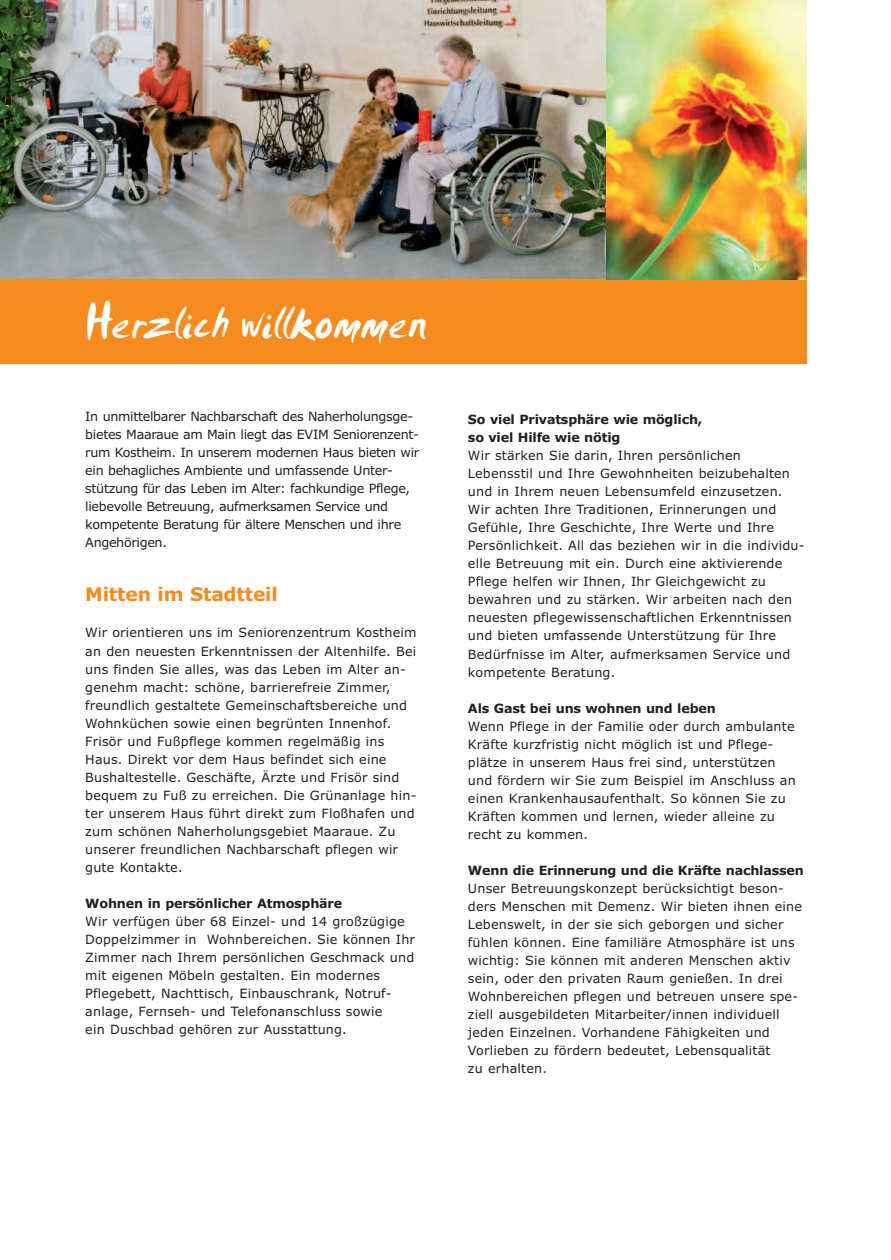
<style>
.page{position:relative;width:891px;height:1260px;background:#fff}
.page>*{position:absolute;margin:0;border:0;box-sizing:border-box;transform-origin:0 0}
.t1{font:48.75px "Smudger Plain";color:#fff}
.t2{font:700 18.75px "Verdana";letter-spacing:-.015em;color:#f68b1f}
.t3{font:12.75px/18px "Verdana";letter-spacing:.015em;color:#231f20}
.t4{font:12.75px/18px "Verdana";letter-spacing:-.025em;color:#231f20}
.t5{font:700 12.75px/18px "Verdana";letter-spacing:-.015em;color:#231f20}
</style>
<div class="page">
<img style="left:0;top:0;width:607px;height:279px">
<div style="left:0;top:279px;width:807px;height:84px;background:#f68b1f"></div>
<img style="left:607px;top:0;width:200px;height:279px">
<h1 class="t1" style="left:84px;top:303px;width:345px">Herzlich willkommen</h1>
<p class="t4" style="left:85px;top:408px;width:336px">In unmittelbarer Nachbarschaft des Naherholungsge&shy;bietes Maaraue am Main liegt das EVIM Seniorenzent&shy;rum Kostheim. In unserem modernen Haus bieten wir ein behagliches Ambiente und umfassende Unter&shy;stützung für das Leben im Alter: fachkundige Pflege, liebevolle Betreuung, aufmerksamen Service und kompetente Beratung für ältere Menschen und ihre Angehörigen.</p>
<h2 class="t2" style="left:85px;top:584px;width:194px">Mitten im Stadtteil</h2>
<p class="t3" style="left:85px;top:624px;width:333px">Wir orientieren uns im Seniorenzentrum Kostheim an den neuesten Erkenntnissen der Altenhilfe. Bei uns finden Sie alles, was das Leben im Alter an&shy;genehm macht: schöne, barrierefreie Zimmer, freundlich gestaltete Gemeinschaftsbereiche und Wohnküchen sowie einen begrünten Innenhof.<br>Frisör und Fußpflege kommen regelmäßig ins Haus. Direkt vor dem Haus befindet sich eine Bushaltestelle. Geschäfte, Ärzte und Frisör sind bequem zu Fuß zu erreichen. Die Grünanlage hin&shy;ter unserem Haus führt direkt zum Floßhafen und zum schönen Naherholungsgebiet Maaraue. Zu unserer freundlichen Nachbarschaft pflegen wir gute Kontakte.</p>
<p class="t5" style="left:85px;top:894px;width:258px">Wohnen in persönlicher Atmosphäre</p>
<p class="t3" style="left:85px;top:912px;width:331px">Wir verfügen über 68 Einzel- und 14 großzügige Doppelzimmer in Wohnbereichen. Sie können Ihr Zimmer nach Ihrem persönlichen Geschmack und mit eigenen Möbeln gestalten. Ein modernes Pflegebett, Nachttisch, Einbauschrank, Notruf&shy;anlage, Fernseh- und Telefonanschluss sowie<br>ein Duschbad gehören zur Ausstattung.</p>
<p class="t5" style="left:468px;top:411px;width:236px">So viel Privatsphäre wie möglich, so viel Hilfe wie nötig</p>
<p class="t3" style="left:468px;top:447px;width:338px">Wir stärken Sie darin, Ihren persönlichen Lebensstil und Ihre Gewohnheiten beizubehalten und in Ihrem neuen Lebensumfeld einzusetzen.<br>Wir achten Ihre Traditionen, Erinnerungen und Gefühle, Ihre Geschichte, Ihre Werte und Ihre Persönlichkeit. All das beziehen wir in die individu&shy;elle Betreuung mit ein. Durch eine aktivierende Pflege helfen wir Ihnen, Ihr Gleichgewicht zu bewahren und zu stärken. Wir arbeiten nach den neuesten pflegewissenschaftlichen Erkenntnissen und bieten umfassende Unterstützung für Ihre Bedürfnisse im Alter, aufmerksamen Service und kompetente Beratung.</p>
<p class="t5" style="left:468px;top:699px;width:249px">Als Gast bei uns wohnen und leben</p>
<p class="t3" style="left:468px;top:717px;width:329px">Wenn Pflege in der Familie oder durch ambulante Kräfte kurzfristig nicht möglich ist und Pflege&shy;plätze in unserem Haus frei sind, unterstützen und fördern wir Sie zum Beispiel im Anschluss an einen Krankenhausaufenthalt. So können Sie zu Kräften kommen und lernen, wieder alleine zu recht zu kommen.</p>
<p class="t5" style="left:468px;top:861px;width:337px">Wenn die Erinnerung und die Kräfte nachlassen</p>
<p class="t3" style="left:468px;top:879px;width:336px">Unser Betreuungskonzept berücksichtigt beson&shy;ders Menschen mit Demenz. Wir bieten ihnen eine Lebenswelt, in der sie sich geborgen und sicher fühlen können. Eine familiäre Atmosphäre ist uns wichtig: Sie können mit anderen Menschen aktiv sein, oder den privaten Raum genießen. In drei Wohnbereichen pflegen und betreuen unsere spe&shy;ziell ausgebildeten Mitarbeiter/innen individuell jeden Einzelnen. Vorhandene Fähigkeiten und Vorlieben zu fördern bedeutet, Lebensqualität<br>zu erhalten.</p>
</div>
